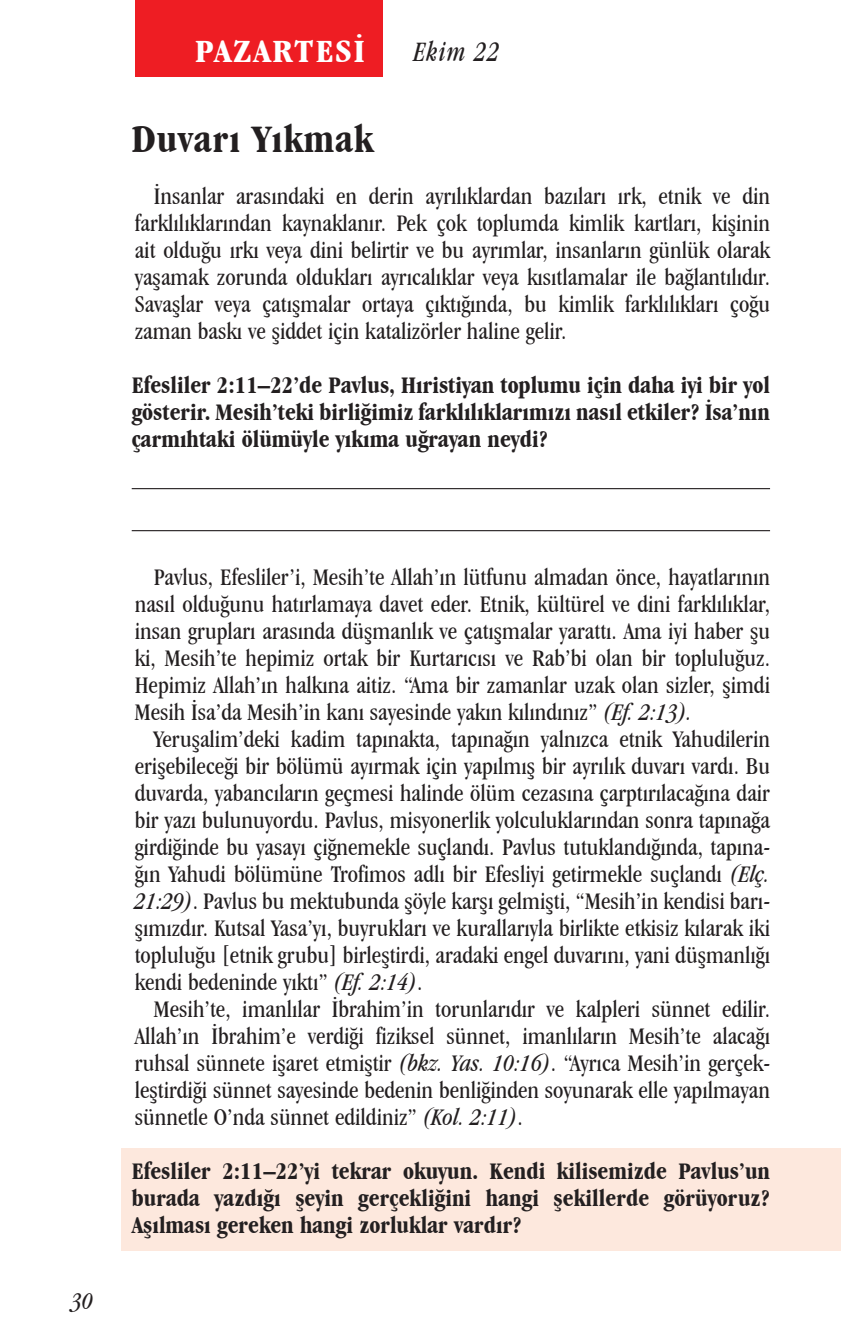
<style>
.page{position:relative;width:841px;height:1337px;background:#fff}
.page>*{position:absolute;margin:0;border:0;box-sizing:border-box;transform-origin:0 0}
.t1{font:700 condensed 40.5px "Garamond IT Cby BT";letter-spacing:.025em;color:#231f20}
.t2{font:700 condensed 33.75px "Garamond IT Cby BT";letter-spacing:.05em;color:#fff;scale:1.1 1}
.t3{font:italic condensed 29.25px "Garamond IT Cby BT";letter-spacing:.05em;color:#231f20;scale:.9 1}
.t4{font:condensed 24.75px/27px "Garamond IT Cby BT";color:#231f20;text-align:justify}
.t5{font:700 condensed 24.75px/27px "Garamond IT Cby BT";color:#231f20;text-align:justify}
.t6{font:italic condensed 24.75px "Garamond IT Cby BT";color:#231f20}
.s1{font-style:italic}
</style>
<div class="page">
<div style="left:135px;top:0;width:247px;height:76px;background:#ee1d23"></div>
<div style="left:121px;top:1148px;width:719px;height:102px;background:#fde8dd"></div>
<hr style="left:132px;top:488px;width:638px;height:1px;background:#231f20">
<hr style="left:132px;top:530px;width:638px;height:1px;background:#231f20">
<h2 class="t2" style="left:195px;top:31px;width:156px">PAZARTESİ</h2>
<p class="t3" style="left:413px;top:35px;width:96px">Ekim 22</p>
<h1 class="t1" style="left:132px;top:115px;width:243px">Duvarı Yıkmak</h1>
<p class="t4" style="left:135px;top:182px;width:636px;text-indent:19px">İnsanlar arasındaki en derin ayrılıklardan bazıları ırk, etnik ve din farklılıklarından kaynaklanır. Pek çok toplumda kimlik kartları, kişinin ait olduğu ırkı veya dini belirtir ve bu ayrımlar, insanların günlük olarak yaşamak zorunda oldukları ayrıcalıklar veya kısıtlamalar ile bağlantılıdır.<br>Savaşlar veya çatışmalar ortaya çıktığında, bu kimlik farklılıkları çoğu zaman baskı ve şiddet için katalizörler haline gelir.</p>
<p class="t5" style="left:132px;top:371px;width:639px">Efesliler 2:11–22’de Pavlus, Hıristiyan toplumu için daha iyi bir yol gösterir. Mesih’teki birliğimiz farklılıklarımızı nasıl etkiler? İsa’nın çarmıhtaki ölümüyle yıkıma uğrayan neydi?</p>
<p class="t6" style="left:71px;top:1286px;width:23px">30</p>
<p class="t4" style="left:135px;top:563px;width:636px;text-indent:19px">Pavlus, Efesliler’i, Mesih’te Allah’ın lütfunu almadan önce, hayatlarının nasıl olduğunu hatırlamaya davet eder. Etnik, kültürel ve dini farklılıklar, insan grupları arasında düşmanlık ve çatışmalar yarattı. Ama iyi haber şu ki, Mesih’te hepimiz ortak bir Kurtarıcısı ve Rab’bi olan bir topluluğuz.<br>Hepimiz Allah’ın halkına aitiz. “Ama bir zamanlar uzak olan sizler, şimdi Mesih İsa’da Mesih’in kanı sayesinde yakın kılındınız” <span class="s1">(Ef. 2:13).</span></p>
<p class="t4" style="left:135px;top:725px;width:636px;text-indent:19px">Yeruşalim’deki kadim tapınakta, tapınağın yalnızca etnik Yahudilerin erişebileceği bir bölümü ayırmak için yapılmış bir ayrılık duvarı vardı. Bu duvarda, yabancıların geçmesi halinde ölüm cezasına çarptırılacağına dair bir yazı bulunuyordu. Pavlus, misyonerlik yolculuklarından sonra tapınağa girdiğinde bu yasayı çiğnemekle suçlandı. Pavlus tutuklandığında, tapına&shy;ğın Yahudi bölümüne Trofimos adlı bir Efesliyi getirmekle suçlandı <span class="s1">(Elç.<br>21:29)</span>. Pavlus bu mektubunda şöyle karşı gelmişti, “Mesih’in kendisi barı&shy;şımızdır. Kutsal Yasa’yı, buyrukları ve kurallarıyla birlikte etkisiz kılarak iki topluluğu [etnik grubu] birleştirdi, aradaki engel duvarını, yani düşmanlığı kendi bedeninde yıktı” <span class="s1">(Ef. 2:14)</span>.</p>
<p class="t4" style="left:135px;top:995px;width:636px;text-indent:19px">Mesih’te, imanlılar İbrahim’in torunlarıdır ve kalpleri sünnet edilir.<br>Allah’ın İbrahim’e verdiği fiziksel sünnet, imanlıların Mesih’te alacağı ruhsal sünnete işaret etmiştir <span class="s1">(bkz. Yas. 10:16)</span>. “Ayrıca Mesih’in gerçek&shy;leştirdiği sünnet sayesinde bedenin benliğinden soyunarak elle yapılmayan sünnetle O’nda sünnet edildiniz” <span class="s1">(Kol. 2:11)</span>.</p>
<p class="t5" style="left:132px;top:1157px;width:639px">Efesliler 2:11–22’yi tekrar okuyun. Kendi kilisemizde Pavlus’un burada yazdığı şeyin gerçekliğini hangi şekillerde görüyoruz?<br>Aşılması gereken hangi zorluklar vardır?</p>
</div>
